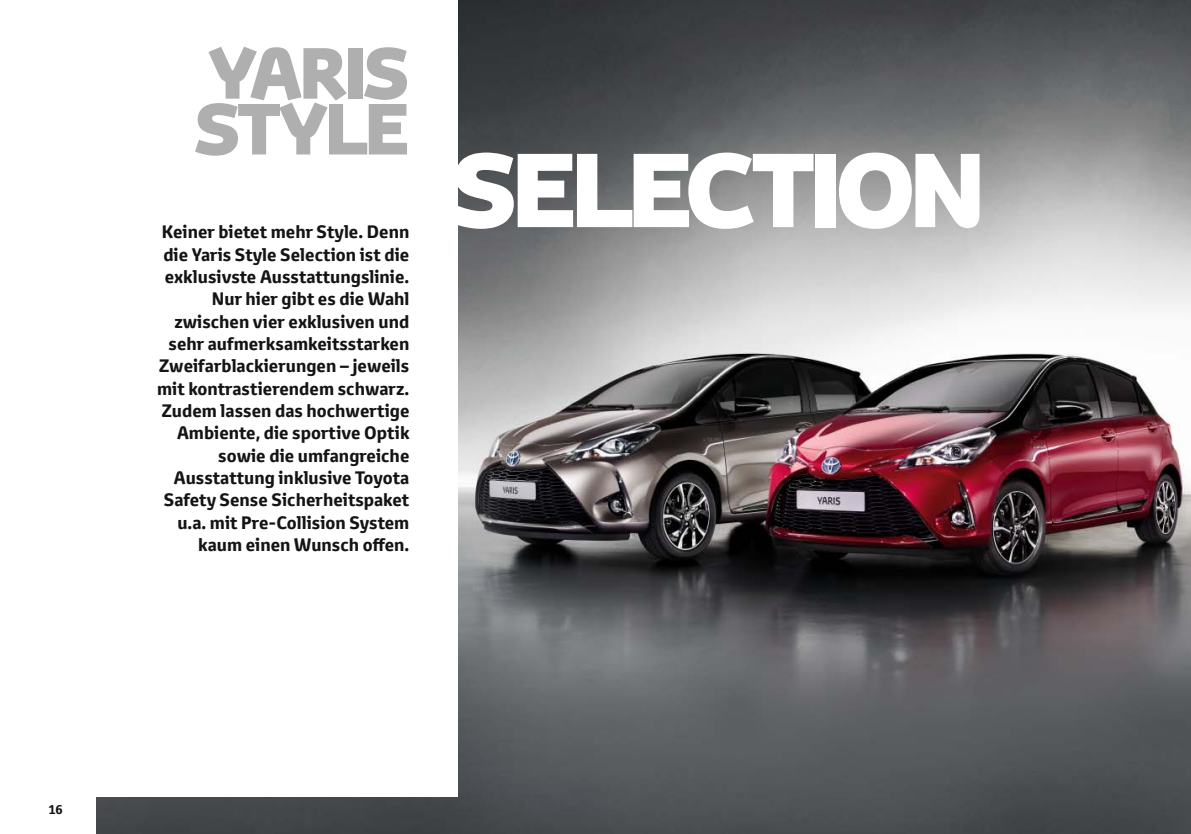
<style>
.page{position:relative;width:1191px;height:834px;background:#fff}
.page>*{position:absolute;margin:0;border:0;box-sizing:border-box;transform-origin:0 0}
.t1{font:800 101.5px "Toyota Display";letter-spacing:-.06em;color:#fff}
.t2{font:800 70px/55.8px "Toyota Display";letter-spacing:-.05em;color:#afafb0}
.t3{font:700 17.5px/22.4px "Toyota Text";color:#131413}
.t4{font:700 12.25px "Toyota Text";color:#131413}
</style>
<div class="page">
<img style="left:97px;top:0;width:1094px;height:833px">
<div style="left:0;top:0;width:458px;height:796px;background:#fff"></div>
<h2 class="t2" style="left:194px;top:45px;width:217px">YARIS<br>STYLE</h2>
<p class="t3" style="left:162px;top:221px;width:249px">Keiner bietet mehr Style. Denn die Yaris Style Selection ist die</p>
<p class="t3" style="left:157px;top:265px;width:254px;text-align:right">exklusivste Ausstattungslinie.<br>Nur hier gibt es die Wahl zwischen vier exklusiven und sehr aufmerksamkeitsstarken<br>Zweifarblackierungen – jeweils mit kontrastierendem schwarz.<br>Zudem lassen das hochwertige<br>Ambiente, die sportive Optik sowie die umfangreiche<br>Ausstattung inklusive Toyota<br>Safety Sense Sicherheitspaket u.a. mit Pre-Collision System kaum einen Wunsch offen.</p>
<h1 class="t1" style="left:450px;top:118px;width:537px">SELECTION</h1>
<p class="t4" style="left:48px;top:800px;width:16px">16</p>
</div>
